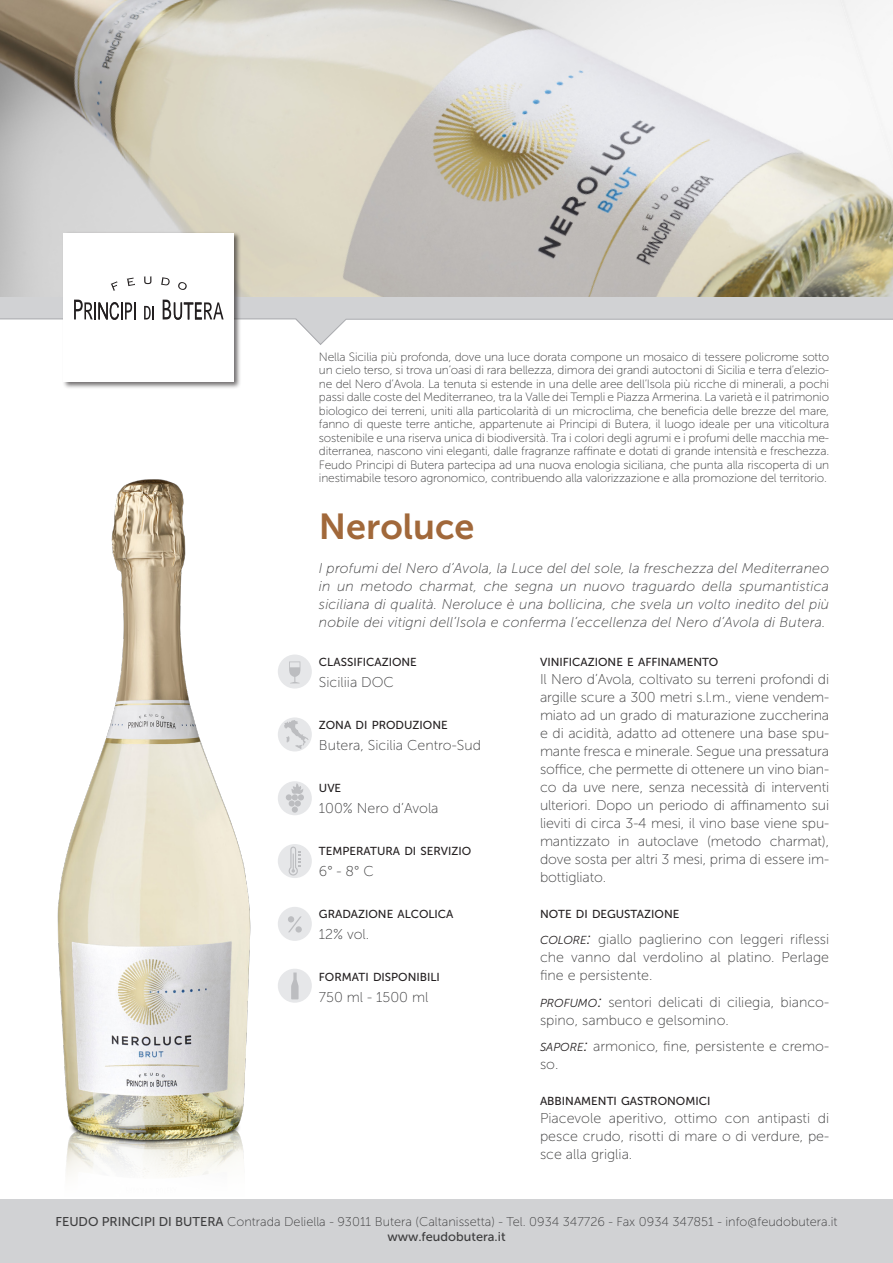
<style>
.page{position:relative;width:893px;height:1263px;background:#fff}
.page>*{position:absolute;margin:0;border:0;box-sizing:border-box;transform-origin:0 0}
.t1{font:36px "Museo Sans 700";color:#a1683a}
.t2{font:14.25px/18px "Museo Sans 100";color:#3e3e3f;text-align:justify}
.t3{font:italic 14.25px/18px "Museo Sans 100";letter-spacing:.01em;color:#3e3e3f;text-align:justify}
.t4{font:12.75px "Museo Sans 100";color:#3e3e3f}
.t5{font:12.75px "Museo Sans 500";color:#3e3e3f}
.t6{font:12px/13.5px "Museo Sans 100";letter-spacing:-.015em;color:#3e3e3f;text-align:justify}
.t7{font:11.55px "Museo Sans 500";color:#231f20}
.s1{font-family:"Museo Sans 300";font-style:italic;font-size:11.55px;color:#231f20}
.s2{font-family:"Museo Sans 300";font-style:italic;font-size:16.5px;color:#231f20}
.s3{font-family:"Museo Sans 500"}
</style>
<div class="page">
<div style="left:0;top:1199px;width:893px;height:64px;background:#d1d2d4"></div>
<img style="left:0;top:0;width:893px;height:298px">
<div style="left:0;top:298px;width:893px;height:21px;background:#d1d2d4"></div>
<div style="left:62px;top:231px;width:179px;height:158px;background:#231f20;opacity:.65"></div>
<div style="left:64px;top:233px;width:170px;height:149px;background:#fff"></div>
<img style="left:57px;top:479px;width:229px;height:698px">
<div style="left:278px;top:654px;width:34px;height:34px;background:#e6e7e9;border-radius:50%"></div>
<svg style="left:289px;top:661px;width:11px;height:22px"></svg>
<div style="left:278px;top:717px;width:34px;height:34px;background:#e6e7e9;border-radius:50%"></div>
<svg style="left:284px;top:720px;width:24px;height:29px"></svg>
<div style="left:278px;top:781px;width:34px;height:34px;background:#e6e7e9;border-radius:50%"></div>
<div style="left:292px;top:806px;width:6px;height:7px;background:#bcbdc0;border-radius:50%"></div>
<svg style="left:286px;top:783px;width:18px;height:23px"></svg>
<div style="left:278px;top:907px;width:34px;height:34px;background:#e6e7e9;border-radius:50%"></div>
<svg style="left:288px;top:916px;width:14px;height:16px"></svg>
<div style="left:278px;top:969px;width:34px;height:34px;background:#e6e7e9;border-radius:50%"></div>
<svg style="left:291px;top:972px;width:8px;height:27px"></svg>
<img style="left:841px;top:0;width:52px;height:164px">
<svg style="left:0;top:300px;width:893px;height:45px"></svg>
<svg style="left:111px;top:281px;width:7px;height:10px"></svg>
<svg style="left:127px;top:277px;width:8px;height:9px"></svg>
<svg style="left:144px;top:277px;width:8px;height:7px"></svg>
<svg style="left:161px;top:277px;width:9px;height:9px"></svg>
<svg style="left:178px;top:282px;width:9px;height:8px"></svg>
<div style="left:278px;top:844px;width:34px;height:34px;background:#e6e7e9;border-radius:50%"></div>
<svg style="left:288px;top:846px;width:13px;height:30px"></svg>
<p class="t6" style="left:319px;top:350px;width:512px">Nella Sicilia più profonda, dove una luce dorata compone un mosaico di tessere policrome sotto un cielo terso, si trova un’oasi di rara bellezza, dimora dei grandi autoctoni di Sicilia e terra d’elezio&shy;ne del Nero d’Avola. La tenuta si estende in una delle aree dell’Isola più ricche di minerali, a pochi passi dalle coste del Mediterraneo, tra la Valle dei Templi e Piazza Armerina. La varietà e il patrimonio biologico dei terreni, uniti alla particolarità di un microclima, che beneficia delle brezze del mare, fanno di queste terre antiche, appartenute ai Principi di Butera, il luogo ideale per una viticoltura sostenibile e una riserva unica di biodiversità. Tra i colori degli agrumi e i profumi delle macchia me&shy;diterranea, nascono vini eleganti, dalle fragranze raffinate e dotati di grande intensità e freschezza.<br>Feudo Principi di Butera partecipa ad una nuova enologia siciliana, che punta alla riscoperta di un inestimabile tesoro agronomico, contribuendo alla valorizzazione e alla promozione del territorio.</p>
<p class="t1" style="left:319px;top:506px;width:157px">Neroluce</p>
<p class="t3" style="left:319px;top:559px;width:512px">I profumi del Nero d’Avola, la Luce del del sole, la freschezza del Mediterraneo in un metodo charmat, che segna un nuovo traguardo della spumantistica siciliana di qualità. Neroluce è una bollicina, che svela un volto inedito del più nobile dei vitigni dell’Isola e conferma l’eccellenza del Nero d’Avola di Butera.</p>
<p class="t7" style="left:540px;top:655px;width:180px">VINIFICAZIONE E AFFINAMENTO</p>
<p class="t2" style="left:540px;top:670px;width:291px">Il Nero d’Avola, coltivato su terreni profondi di argille scure a 300 metri s.l.m., viene vendem&shy;miato ad un grado di maturazione zuccherina e di acidità, adatto ad ottenere una base spu&shy;mante fresca e minerale. Segue una pressatura soffice, che permette di ottenere un vino bian&shy;co da uve nere, senza necessità di interventi ulteriori. Dopo un periodo di affinamento sui lieviti di circa 3-4 mesi, il vino base viene spu&shy;mantizzato in autoclave (metodo charmat), dove sosta per altri 3 mesi, prima di essere im&shy;bottigliato.</p>
<p class="t7" style="left:540px;top:907px;width:141px">NOTE DI DEGUSTAZIONE</p>
<p class="t2" style="left:540px;top:931px;width:291px"><span class="s1">COLORE</span><span class="s2">:</span> giallo paglierino con leggeri riflessi che vanno dal verdolino al platino. Perlage fine e persistente.</p>
<p class="t2" style="left:540px;top:993px;width:291px"><span class="s1">PROFUMO</span><span class="s2">:</span> sentori delicati di ciliegia, bianco&shy;spino, sambuco e gelsomino.</p>
<p class="t2" style="left:540px;top:1038px;width:291px"><span class="s1">SAPORE</span><span class="s2">:</span> armonico, fine, persistente e cremo&shy;so.</p>
<p class="t7" style="left:540px;top:1095px;width:172px">ABBINAMENTI GASTRONOMICI</p>
<p class="t2" style="left:540px;top:1110px;width:291px">Piacevole aperitivo, ottimo con antipasti di pesce crudo, risotti di mare o di verdure, pe&shy;sce alla griglia.</p>
<p class="t7" style="left:319px;top:655px;width:99px">CLASSIFICAZIONE</p>
<p class="t2" style="left:319px;top:673px;width:77px">Siciliia DOC</p>
<p class="t7" style="left:319px;top:718px;width:130px">ZONA DI PRODUZIONE</p>
<p class="t2" style="left:319px;top:736px;width:164px">Butera, Sicilia Centro-Sud</p>
<p class="t7" style="left:319px;top:781px;width:24px">UVE</p>
<p class="t2" style="left:319px;top:799px;width:121px">100% Nero d’Avola</p>
<p class="t7" style="left:319px;top:844px;width:154px">TEMPERATURA DI SERVIZIO</p>
<p class="t2" style="left:319px;top:862px;width:56px">6° - 8° C</p>
<p class="t7" style="left:319px;top:907px;width:136px">GRADAZIONE ALCOLICA</p>
<p class="t2" style="left:319px;top:925px;width:52px">12% vol.</p>
<p class="t7" style="left:319px;top:970px;width:123px">FORMATI DISPONIBILI</p>
<p class="t2" style="left:319px;top:988px;width:111px">750 ml - 1500 ml</p>
<p class="t4" style="left:55px;top:1214px;width:784px"><span class="s3">FEUDO PRINCIPI DI BUTERA</span> Contrada Deliella - 93011 Butera (Caltanissetta) - Tel. 0934 347726 - Fax 0934 347851 - info@feudobutera.it</p>
<p class="t5" style="left:387px;top:1230px;width:120px">www.feudobutera.it</p>
</div>
